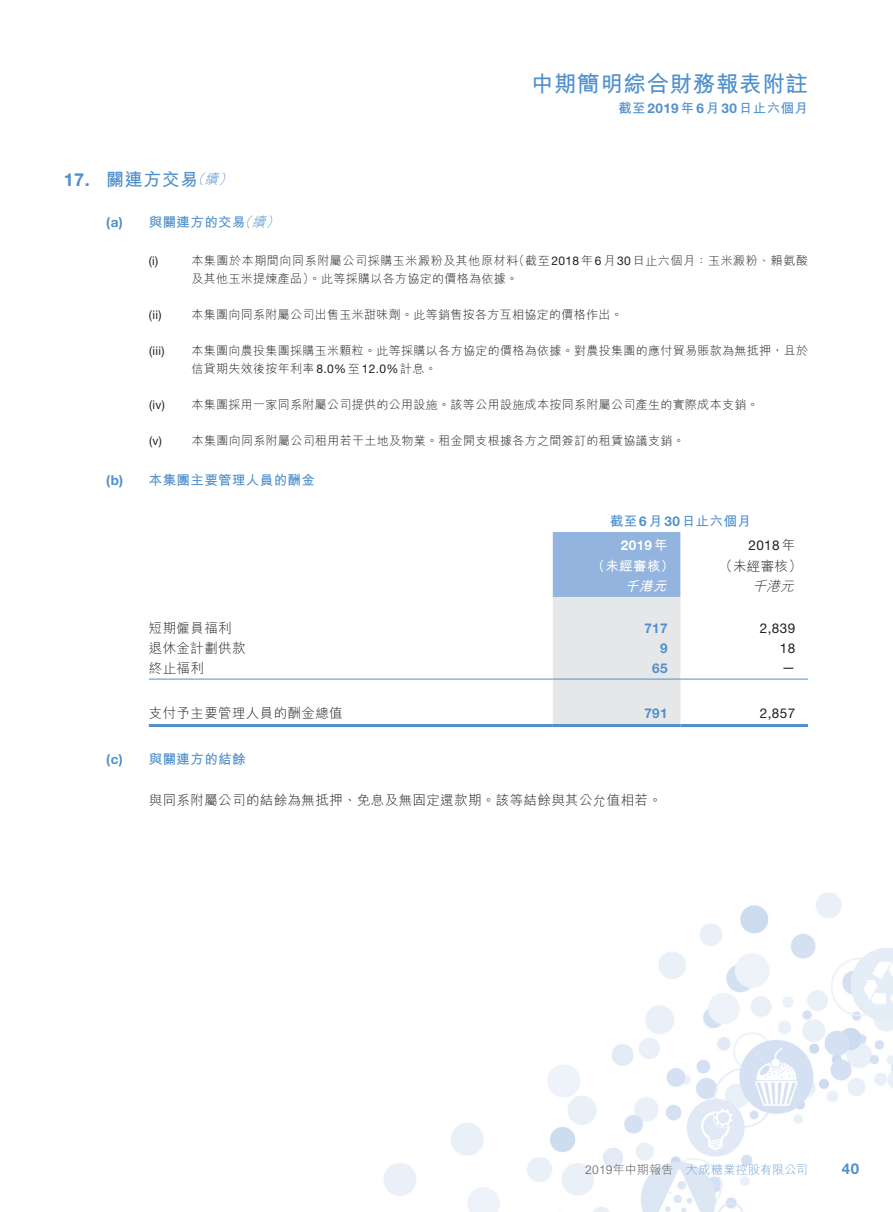
<style>
.page{position:relative;width:893px;height:1212px;background:#fff}
.page>*{position:absolute;margin:0;border:0;box-sizing:border-box;transform-origin:0 0}
.t1{font:700 22.5px "M Hei HK";letter-spacing:.03em;color:#5090cc}
.t2{font:700 18px "M Hei HK";letter-spacing:.03em;color:#5090cc}
.t3{font:700 18px "Helvetica Neue";color:#5090cc}
.t4{font:700 15px "Helvetica Neue";color:#5090cc}
.t5{font:300 13.5px "M Hei HK";letter-spacing:.03em;color:#231f20}
.t6{font:700 13.5px "M Hei HK";letter-spacing:.03em;color:#5090cc}
.t7{font:700 13.5px "Helvetica Neue";letter-spacing:.03em;color:#5090cc}
.t8{font:13.5px "Helvetica Neue";letter-spacing:.03em;color:#231f20}
.t9{font:italic 300 13.5px "M Hei HK";color:#5090cc}
.t10{font:700 13.5px "M Hei HK";color:#fff}
.t11{font:700 13.5px "Helvetica Neue";color:#fff}
.t12{font:italic 300 13.5px "M Hei HK";color:#231f20}
.t13{font:italic 700 13.5px "M Hei HK";color:#fff}
.t14{font:300 12px "M Hei HK";letter-spacing:.03em;color:#231f20}
.t15{font:300 12px "M Hei HK";letter-spacing:.05em;color:#231f20}
.t16{font:12px "Helvetica Neue";color:#231f20}
.t17{font:300 12px "M Hei HK";letter-spacing:.02em;color:#71a1d5}
.t18{font:300 12px "M Hei HK";letter-spacing:.02em;color:#57585a}
.s1{font-family:"Helvetica Neue"}
.s2{font-family:"Helvetica Neue";font-weight:400}
.s3{font-family:"M Hei HK"}
.s4{font-family:"M Hei HK";font-weight:300}
</style>
<div class="page">
<img style="left:148px;top:532px;width:745px;height:680px">
<svg style="left:553px;top:532px;width:127px;height:192px;background:#c9d5e5"></svg>
<hr style="left:149px;top:679px;width:404px;height:1px;background:#5090cc">
<hr style="left:553px;top:679px;width:127px;height:1px;background:#5090cc">
<hr style="left:680px;top:679px;width:128px;height:1px;background:#5090cc">
<hr style="left:149px;top:724px;width:404px;height:3px;background:#5090cc">
<hr style="left:553px;top:724px;width:127px;height:3px;background:#5090cc">
<hr style="left:680px;top:724px;width:128px;height:3px;background:#5090cc">
<h1 class="t1" style="left:531px;top:68px;width:278px">中期簡明綜合財務報表附註</h1>
<p class="t6" style="left:618px;top:98px;width:191px">截至<span class="s1">2019</span>年<span class="s1">6</span>月<span class="s1">30</span>日止六個月</p>
<h2 class="t3" style="left:64px;top:169px;width:28px">17.</h2>
<h2 class="t2" style="left:106px;top:166px;width:94px">關連方交易</h2>
<p class="t9" style="left:205px;top:170px;width:20px">續</p>
<p class="t9" style="left:191px;top:170px;width:20px">（</p>
<p class="t9" style="left:218px;top:170px;width:20px">(</p>
<p class="t7" style="left:106px;top:213px;width:18px">a( )</p>
<p class="t7" style="left:106px;top:472px;width:18px">b( )</p>
<p class="t7" style="left:106px;top:751px;width:18px">c( )</p>
<p class="t9" style="left:252px;top:212px;width:20px">續</p>
<p class="t9" style="left:238px;top:212px;width:20px">（</p>
<p class="t9" style="left:266px;top:212px;width:20px">(</p>
<p class="t6" style="left:149px;top:212px;width:98px">與關連方的交易</p>
<p class="t16" style="left:149px;top:253px;width:11px">)i(</p>
<p class="t16" style="left:149px;top:307px;width:14px">)i i(</p>
<p class="t16" style="left:149px;top:343px;width:17px">(iii)</p>
<p class="t16" style="left:149px;top:397px;width:17px">i v( )</p>
<p class="t15" style="left:513px;top:252px;width:297px">（截至<span class="s2">2018</span>年<span class="s2">6</span>月<span class="s2">30</span>日止六個月：玉米澱粉、賴氨酸</p>
<p class="t15" style="left:191px;top:252px;width:328px">本集團於本期間向同系附屬公司採購玉米澱粉及其他原材料</p>
<p class="t14" style="left:191px;top:270px;width:328px">及其他玉米提煉產品）。此等採購以各方協定的價格為依據。</p>
<p class="t14" style="left:191px;top:306px;width:433px">本集團向同系附屬公司出售玉米甜味劑。此等銷售按各方互相協定的價格作出。</p>
<p class="t14" style="left:192px;top:342px;width:618px">本集團向農投集團採購玉米顆粒。此等採購以各方協定的價格為依據。對農投集團的應付貿易賬款為無抵押，且於</p>
<p class="t14" style="left:192px;top:360px;width:247px">信貸期失效後按年利率<span class="s2">8.0%</span>至<span class="s2">12.0%</span>計息。</p>
<p class="t14" style="left:192px;top:396px;width:569px">本集團採用一家同系附屬公司提供的公用設施。該等公用設施成本按同系附屬公司產生的實際成本支銷。</p>
<p class="t14" style="left:192px;top:432px;width:495px">本集團向同系附屬公司租用若干土地及物業。租金開支根據各方之間簽訂的租賃協議支銷。</p>
<p class="t16" style="left:149px;top:433px;width:14px">)v(</p>
<p class="t6" style="left:149px;top:471px;width:168px">本集團主要管理人員的酬金</p>
<p class="t6" style="left:610px;top:511px;width:143px">截至<span class="s1">6</span>月<span class="s1">30</span>日止六個月</p>
<p class="t11" style="left:621px;top:537px;width:48px">2019<span class="s3">年</span></p>
<p class="t8" style="left:748px;top:538px;width:48px">2018 <span class="s4">年</span></p>
<p class="t10" style="left:591px;top:556px;width:84px">（未經審核）</p>
<p class="t5" style="left:719px;top:556px;width:84px">（未經審核(</p>
<p class="t13" style="left:625px;top:576px;width:47px">千港元</p>
<p class="t12" style="left:752px;top:576px;width:48px">千港元</p>
<p class="t5" style="left:149px;top:618px;width:84px">短期僱員福利</p>
<p class="t7" style="left:644px;top:619px;width:25px">717</p>
<p class="t8" style="left:760px;top:620px;width:37px">2,839</p>
<p class="t5" style="left:149px;top:638px;width:98px">退休金計劃供款</p>
<p class="t7" style="left:660px;top:640px;width:9px">9</p>
<p class="t8" style="left:780px;top:640px;width:17px">18</p>
<p class="t5" style="left:149px;top:659px;width:57px">終止福利</p>
<p class="t7" style="left:652px;top:660px;width:17px">65</p>
<p class="t8" style="left:782px;top:659px;width:15px">—</p>
<p class="t5" style="left:149px;top:704px;width:195px">支付予主要管理人員的酬金總值</p>
<p class="t6" style="left:149px;top:749px;width:98px">與關連方的結餘</p>
<p class="t7" style="left:644px;top:705px;width:25px">791</p>
<p class="t8" style="left:760px;top:705px;width:37px">2,857</p>
<p class="t5" style="left:149px;top:790px;width:515px">與同系附屬公司的結餘為無抵押、免息及無固定還款期。該等結餘與其公允值相若。</p>
<p class="t18" style="left:585px;top:1161px;width:90px">2019年中期報告</p>
<p class="t17" style="left:686px;top:1161px;width:124px">大成糖業控股有限公司</p>
<p class="t4" style="left:842px;top:1159px;width:19px">40</p>
</div>
